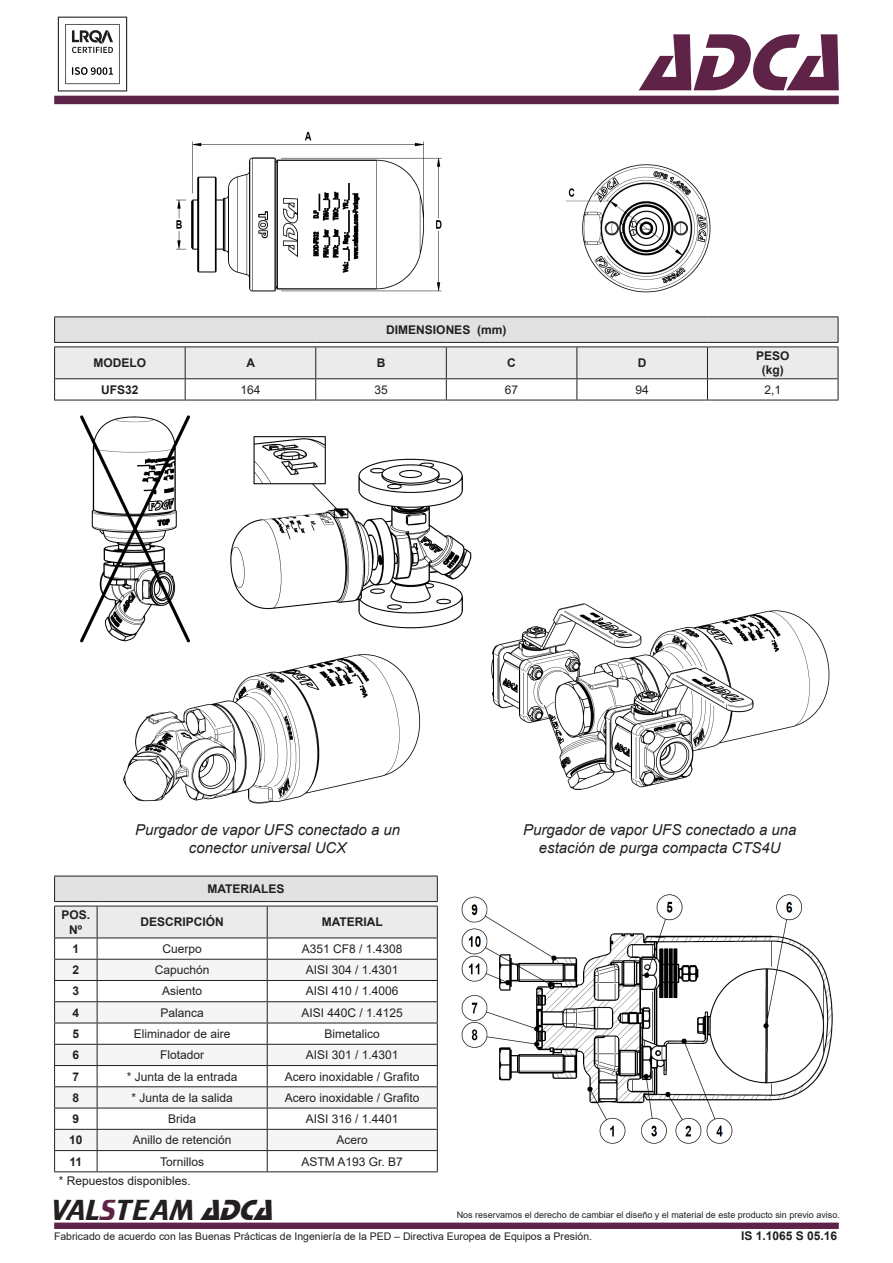
<style>
.page{position:relative;width:893px;height:1263px;background:#fff}
.page>*{position:absolute;margin:0;border:0;box-sizing:border-box;transform-origin:0 0}
.t1{font:italic 84px "Stop D";color:#5f2348}
.t2{font:30px "Trekker";color:#231f20}
.t3{font:italic 15px "Arial";color:#231f20}
.Estilo_de_parágrafo{font:12px "Arial";color:#231f20}
.Estilo_de_parágrafo-2{font:700 12px "Arial";color:#231f20}
.t4{font:10.5px "Arial";color:#231f20}
.t5{font:9px "Arial";color:#231f20}
.s1{color:#5f2348}
.s2{font-family:"Stop D";font-style:italic}
</style>
<div class="page">
<div style="left:54px;top:96px;width:785px;height:8px;background:#5e2348"></div>
<div style="left:54px;top:1222px;width:785px;height:7px;background:#5f2348;border:2px solid #5f2348"></div>
<img style="left:57px;top:16px;width:71px;height:76px">
<hr style="left:54px;top:400px;width:131px;height:1px;background:#231f20">
<hr style="left:185px;top:400px;width:131px;height:1px;background:#231f20">
<hr style="left:316px;top:400px;width:130px;height:1px;background:#231f20">
<hr style="left:446px;top:400px;width:131px;height:1px;background:#231f20">
<hr style="left:577px;top:400px;width:130px;height:1px;background:#231f20">
<hr style="left:707px;top:400px;width:131px;height:1px;background:#231f20">
<hr style="left:54px;top:316px;width:131px;height:1px;background:#231f20">
<svg style="left:54px;top:317px;width:785px;height:83px"></svg>
<hr style="left:185px;top:316px;width:131px;height:1px;background:#231f20">
<hr style="left:316px;top:316px;width:130px;height:1px;background:#231f20">
<hr style="left:446px;top:316px;width:131px;height:1px;background:#231f20">
<hr style="left:577px;top:316px;width:130px;height:1px;background:#231f20">
<hr style="left:707px;top:316px;width:131px;height:1px;background:#231f20">
<hr style="left:54px;top:342px;width:131px;height:1px;background:#231f20">
<hr style="left:185px;top:342px;width:131px;height:1px;background:#231f20">
<hr style="left:316px;top:342px;width:130px;height:1px;background:#231f20">
<hr style="left:446px;top:342px;width:131px;height:1px;background:#231f20">
<hr style="left:577px;top:342px;width:130px;height:1px;background:#231f20">
<hr style="left:707px;top:342px;width:131px;height:1px;background:#231f20">
<svg style="left:54px;top:876px;width:384px;height:295px"></svg>
<hr style="left:54px;top:1171px;width:43px;height:1px;background:#231f20">
<hr style="left:97px;top:1171px;width:170px;height:1px;background:#231f20">
<hr style="left:267px;top:1171px;width:171px;height:1px;background:#231f20">
<img style="left:461px;top:894px;width:372px;height:250px">
<img style="left:80px;top:415px;width:110px;height:228px">
<img style="left:176px;top:131px;width:266px;height:161px">
<img style="left:566px;top:164px;width:145px;height:129px">
<img style="left:123px;top:654px;width:298px;height:150px">
<img style="left:491px;top:603px;width:339px;height:187px">
<img style="left:230px;top:436px;width:242px;height:193px">
<p class="Estilo_de_parágrafo-2" style="left:386px;top:321px;width:122px">DIMENSIONES (mm)</p>
<h1 class="t1" style="left:640px;top:14px;width:227px">ADCA</h1>
<p class="Estilo_de_parágrafo-2" style="left:94px;top:355px;width:54px">MODELO</p>
<p class="Estilo_de_parágrafo-2" style="left:246px;top:355px;width:10px">A</p>
<p class="Estilo_de_parágrafo-2" style="left:377px;top:355px;width:10px">B</p>
<p class="Estilo_de_parágrafo-2" style="left:507px;top:355px;width:10px">C</p>
<p class="Estilo_de_parágrafo-2" style="left:638px;top:355px;width:10px">D</p>
<p class="Estilo_de_parágrafo-2" style="left:756px;top:347px;width:35px">PESO</p>
<p class="Estilo_de_parágrafo-2" style="left:762px;top:362px;width:23px">(kg)</p>
<p class="Estilo_de_parágrafo-2" style="left:101px;top:381px;width:39px">UFS32</p>
<p class="Estilo_de_parágrafo" style="left:240px;top:381px;width:22px">164</p>
<p class="Estilo_de_parágrafo" style="left:374px;top:381px;width:15px">35</p>
<p class="Estilo_de_parágrafo" style="left:505px;top:381px;width:15px">67</p>
<p class="Estilo_de_parágrafo" style="left:635px;top:381px;width:15px">94</p>
<p class="Estilo_de_parágrafo" style="left:764px;top:381px;width:18px">2,1</p>
<p class="t3" style="left:135px;top:820px;width:267px">Purgador de vapor UFS conectado a un</p>
<p class="t3" style="left:189px;top:838px;width:159px">conector universal UCX</p>
<p class="Estilo_de_parágrafo-2" style="left:62px;top:906px;width:30px">POS.</p>
<p class="Estilo_de_parágrafo-2" style="left:69px;top:921px;width:15px">Nº</p>
<p class="Estilo_de_parágrafo-2" style="left:207px;top:880px;width:79px">MATERIALES</p>
<p class="Estilo_de_parágrafo-2" style="left:140px;top:914px;width:85px">DESCRIPCIÓN</p>
<p class="Estilo_de_parágrafo-2" style="left:322px;top:914px;width:63px">MATERIAL</p>
<p class="Estilo_de_parágrafo-2" style="left:73px;top:940px;width:8px">1</p>
<p class="Estilo_de_parágrafo" style="left:162px;top:940px;width:41px">Cuerpo</p>
<p class="Estilo_de_parágrafo" style="left:302px;top:940px;width:102px">A351 CF8 / 1.4308</p>
<p class="Estilo_de_parágrafo-2" style="left:73px;top:961px;width:8px">2</p>
<p class="Estilo_de_parágrafo" style="left:155px;top:962px;width:56px">Capuchón</p>
<p class="Estilo_de_parágrafo" style="left:306px;top:962px;width:94px">AISI 304 / 1.4301</p>
<p class="Estilo_de_parágrafo-2" style="left:73px;top:983px;width:8px">3</p>
<p class="Estilo_de_parágrafo" style="left:162px;top:983px;width:42px">Asiento</p>
<p class="Estilo_de_parágrafo" style="left:306px;top:983px;width:94px">AISI 410 / 1.4006</p>
<p class="Estilo_de_parágrafo-2" style="left:73px;top:1004px;width:8px">4</p>
<p class="Estilo_de_parágrafo" style="left:160px;top:1004px;width:45px">Palanca</p>
<p class="Estilo_de_parágrafo" style="left:302px;top:1004px;width:103px">AISI 440C / 1.4125</p>
<p class="Estilo_de_parágrafo-2" style="left:73px;top:1025px;width:8px">5</p>
<p class="Estilo_de_parágrafo" style="left:134px;top:1025px;width:98px">Eliminador de aire</p>
<p class="Estilo_de_parágrafo" style="left:325px;top:1025px;width:57px">Bimetalico</p>
<p class="Estilo_de_parágrafo-2" style="left:73px;top:1046px;width:8px">6</p>
<p class="Estilo_de_parágrafo" style="left:160px;top:1047px;width:46px">Flotador</p>
<p class="Estilo_de_parágrafo" style="left:306px;top:1047px;width:94px">AISI 301 / 1.4301</p>
<p class="Estilo_de_parágrafo-2" style="left:73px;top:1068px;width:8px">7</p>
<p class="Estilo_de_parágrafo" style="left:127px;top:1068px;width:112px">* Junta de la entrada</p>
<p class="Estilo_de_parágrafo" style="left:285px;top:1068px;width:136px">Acero inoxidable / Grafito</p>
<p class="Estilo_de_parágrafo-2" style="left:73px;top:1089px;width:8px">8</p>
<p class="Estilo_de_parágrafo" style="left:131px;top:1089px;width:103px">* Junta de la salida</p>
<p class="Estilo_de_parágrafo" style="left:285px;top:1089px;width:136px">Acero inoxidable / Grafito</p>
<p class="Estilo_de_parágrafo-2" style="left:73px;top:1110px;width:8px">9</p>
<p class="Estilo_de_parágrafo" style="left:168px;top:1110px;width:30px">Brida</p>
<p class="Estilo_de_parágrafo" style="left:306px;top:1110px;width:94px">AISI 316 / 1.4401</p>
<p class="Estilo_de_parágrafo-2" style="left:69px;top:1132px;width:15px">10</p>
<p class="Estilo_de_parágrafo" style="left:133px;top:1132px;width:100px">Anillo de retención</p>
<p class="Estilo_de_parágrafo" style="left:337px;top:1132px;width:33px">Acero</p>
<p class="Estilo_de_parágrafo-2" style="left:70px;top:1153px;width:14px">11</p>
<p class="Estilo_de_parágrafo" style="left:160px;top:1153px;width:46px">Tornillos</p>
<p class="Estilo_de_parágrafo" style="left:302px;top:1153px;width:103px">ASTM A193 Gr. B7</p>
<p class="Estilo_de_parágrafo" style="left:59px;top:1172px;width:134px">* Repuestos disponibles.</p>
<p class="t3" style="left:523px;top:820px;width:275px">Purgador de vapor UFS conectado a una</p>
<p class="t3" style="left:539px;top:838px;width:243px">estación de purga compacta CTS4U</p>
<p class="t2" style="left:51px;top:1193px;width:232px">VAL<span class="s1">S</span>TEAM <span class="s2">ADCA</span></p>
<p class="t5" style="left:457px;top:1209px;width:385px">Nos reservamos el derecho de cambiar el diseño y el material de este producto sin previo aviso.</p>
<p class="t4" style="left:54px;top:1229px;width:540px">Fabricado de acuerdo con las Buenas Prácticas de Ingeniería de la PED – Directiva Europea de Equipos a Presión.</p>
<p class="Estilo_de_parágrafo-2" style="left:741px;top:1227px;width:98px">IS 1.1065 S 05.16</p>
</div>
